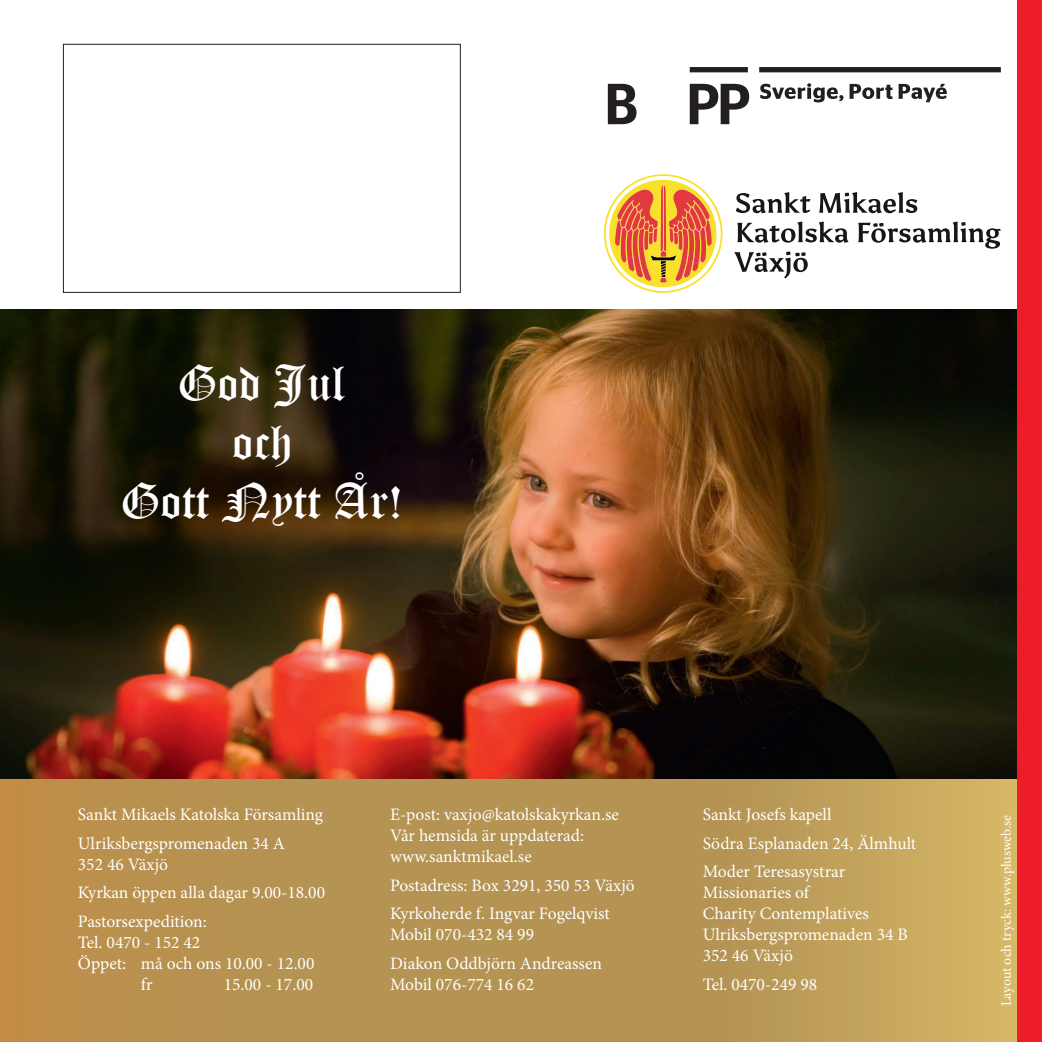
<style>
.page{position:relative;width:1042px;height:1042px;background:#fff}
.page>*{position:absolute;margin:0;border:0;box-sizing:border-box;transform-origin:0 0}
.t1{font:49px/58.8px "Old English Text";color:#fff;text-align:center}
.t2{font:17.5px/28.3px "Minion Pro";color:#fff}
.t3{font:14px "Minion Pro";letter-spacing:-.005em;color:#fff}
</style>
<div class="page">
<img style="left:0;top:309px;width:1017px;height:470px">
<svg style="left:0;top:779px;width:1017px;height:263px;background:#ba9754"></svg>
<div style="left:1017px;top:0;width:25px;height:1042px;background:#ee1c28"></div>
<div style="left:63px;top:44px;width:398px;height:249px;border:1px solid #231f20"></div>
<div style="left:690px;top:67px;width:58px;height:5px;background:#231f20"></div>
<div style="left:759px;top:67px;width:242px;height:5px;background:#231f20"></div>
<svg style="left:760px;top:83px;width:83px;height:19px"></svg>
<svg style="left:849px;top:84px;width:43px;height:15px"></svg>
<svg style="left:898px;top:84px;width:49px;height:18px"></svg>
<svg style="left:690px;top:84px;width:59px;height:40px"></svg>
<svg style="left:608px;top:84px;width:28px;height:40px"></svg>
<svg style="left:604px;top:174px;width:118px;height:119px"></svg>
<svg style="left:736px;top:192px;width:74px;height:21px"></svg>
<svg style="left:819px;top:192px;width:98px;height:21px"></svg>
<svg style="left:737px;top:221px;width:111px;height:22px"></svg>
<svg style="left:858px;top:221px;width:143px;height:28px"></svg>
<svg style="left:734px;top:252px;width:74px;height:26px"></svg>
<h1 class="t1" style="left:121px;top:353px;width:283px">God Jul<br>och<br>Gott Nytt År!</h1>
<p class="t2" style="left:78px;top:800px;width:247px">Sankt Mikaels Katolska Församling<br>Ulriksbergspromenaden 34 A</p>
<p class="t2" style="left:78px;top:850px;width:249px">352 46 Växjö<br>Kyrkan öppen alla dagar 9.00-18.00<br>Pastorsexpedition:</p>
<p class="t2" style="left:78px;top:928px;width:124px">Tel. 0470 - 152 42</p>
<p class="t2" style="left:78px;top:949px;width:238px">Öppet: må och ons 10.00 - 12.00</p>
<p class="t2" style="left:141px;top:970px;width:13px">fr</p>
<p class="t2" style="left:224px;top:970px;width:91px">15.00 - 17.00</p>
<p class="t2" style="left:390px;top:804px;width:230px;line-height:21px">E-post: vaxjo@katolskakyrkan.se<br>Vår hemsida är uppdaterad: www.sanktmikael.se</p>
<p class="t2" style="left:390px;top:871px;width:246px">Postadress: Box 3291, 350 53 Växjö<br>Kyrkoherde f. Ingvar Fogelqvist</p>
<p class="t2" style="left:390px;top:920px;width:213px">Mobil 070-432 84 99<br>Diakon Oddbjörn Andreassen</p>
<p class="t2" style="left:390px;top:970px;width:146px">Mobil 076-774 16 62</p>
<p class="t2" style="left:703px;top:800px;width:215px">Sankt Josefs kapell<br>Södra Esplanaden 24, Älmhult<br>Moder Teresasystrar</p>
<p class="t2" style="left:703px;top:882px;width:207px;line-height:21px">Missionaries of<br>Charity Contemplatives<br>Ulriksbergspromenaden 34 B<br>352 46 Växjö</p>
<p class="t2" style="left:703px;top:970px;width:116px">Tel. 0470-249 98</p>
<p class="t3" style="left:997px;top:1006px;width:193px;rotate:-90deg">Layout och tryck: www.plusweb.se</p>
</div>
